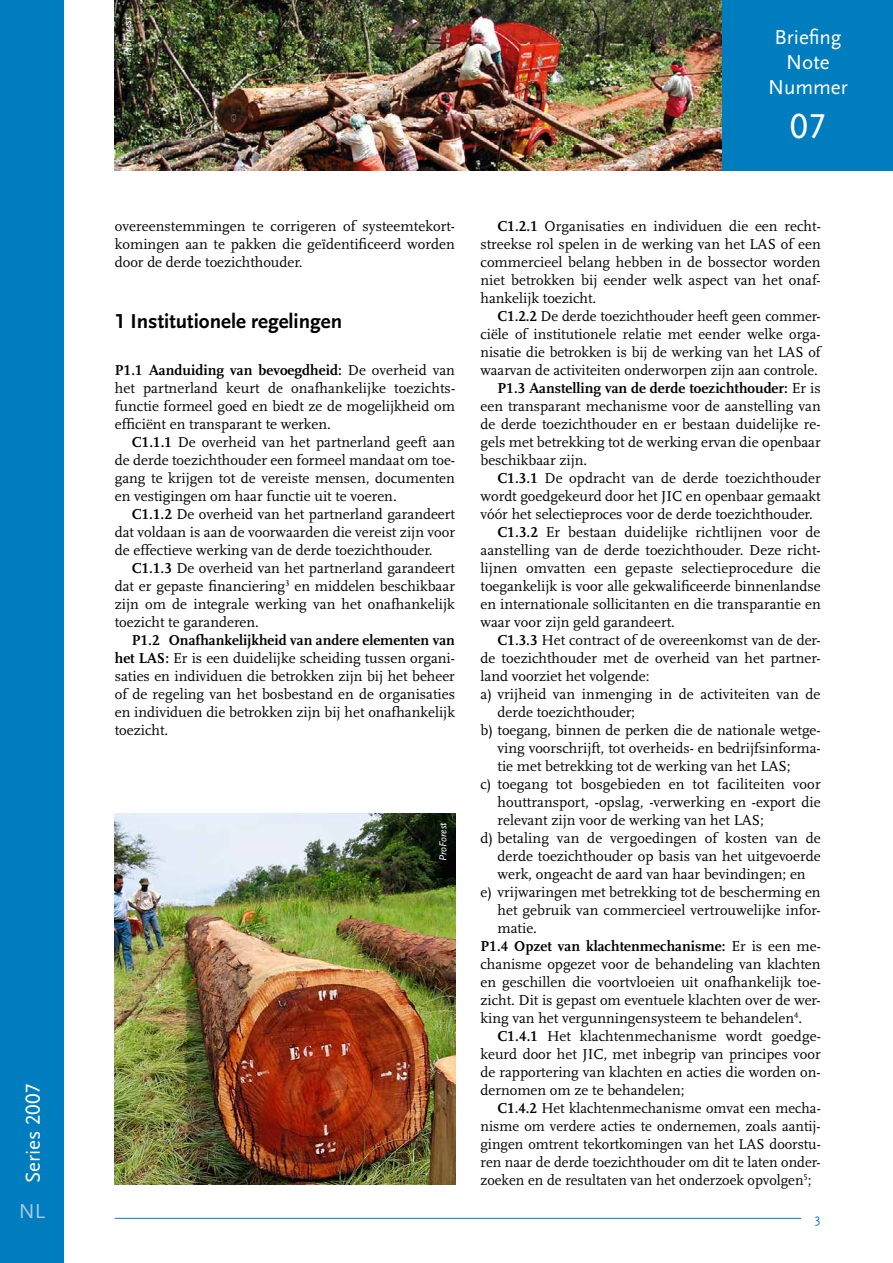
<style>
.page{position:relative;width:893px;height:1263px;background:#fff}
.page>*{position:absolute;margin:0;border:0;box-sizing:border-box;transform-origin:0 0}
.t1{font:36px "Scala Sans LF";color:#fff}
.t2{font:21px/25.2px "Scala Sans LF";color:#fff;text-align:center}
.t3{font:700 21px "Scala Sans LF";color:#000}
.t4{font:21px "Scala Sans LF";color:#a7c8e6}
.t5{font:15px/18px "Scala LF";color:#000;text-align:justify}
.t6{font:700 15px "Scala LF";color:#000}
.t7{font:13.5px "Scala Sans";color:#007dbe}
.t8{font:italic 10.5px "Scala Sans LF";color:#fff}
.s1{font-weight:700}
.s2{font-weight:400}
</style>
<div class="page">
<img style="left:115px;top:0;width:608px;height:170px">
<div style="left:723px;top:0;width:170px;height:170px;background:#007dbe"></div>
<div style="left:0;top:0;width:64px;height:1263px;background:#007dbe"></div>
<hr style="left:115px;top:1218px;width:686px;height:1px;background:#007dbe">
<img style="left:115px;top:814px;width:340px;height:371px">
<h2 class="t2" style="left:21px;top:1183px;width:101px;rotate:-90deg">Series 2007</h2>
<h2 class="t4" style="left:19px;top:1200px;width:28px">NL</h2>
<p class="t8" style="left:122px;top:56px;width:40px;rotate:-90deg">ProForest</p>
<h2 class="t2" style="left:768px;top:25px;width:81px">Briefing<br>Note<br>Nummer</h2>
<h1 class="t1" style="left:790px;top:106px;width:37px">07</h1>
<p class="t5" style="left:115px;top:217px;width:342px">overeenstemmingen te corrigeren of systeemtekort&shy;komingen aan te pakken die geïdentificeerd worden door de derde toezichthouder.</p>
<h2 class="t3" style="left:115px;top:310px;width:229px">1 Institutionele regelingen</h2>
<p class="t5" style="left:115px;top:361px;width:342px"><span class="s1">P1.1 Aanduiding van bevoegdheid:</span> De overheid van het partnerland keurt de onafhankelijke toezichts&shy;functie formeel goed en biedt ze de mogelijkheid om efficiënt en transparant te werken.</p>
<p class="t5" style="left:115px;top:433px;width:342px;text-indent:17px"><span class="s1">C1.1.1</span> De overheid van het partnerland geeft aan de derde toezichthouder een formeel mandaat om toe&shy;gang te krijgen tot de vereiste mensen, documenten en vestigingen om haar functie uit te voeren.</p>
<p class="t5" style="left:115px;top:505px;width:342px;text-indent:17px"><span class="s1">C1.1.2</span> De overheid van het partnerland garandeert dat voldaan is aan de voorwaarden die vereist zijn voor de effectieve werking van de derde toezichthouder.</p>
<p class="t5" style="left:115px;top:559px;width:342px;text-indent:17px"><span class="s1">C1.1.3</span> De overheid van het partnerland garandeert dat er gepaste financiering<sup>3</sup> en middelen beschikbaar zijn om de integrale werking van het onafhankelijk toezicht te garanderen.</p>
<p class="t5" style="left:115px;top:631px;width:342px;text-indent:17px"><span class="s1">P1.2 Onafhankelijkheid van andere elementen van het LAS:</span> Er is een duidelijke scheiding tussen organi&shy;saties en individuen die betrokken zijn bij het beheer of de regeling van het bosbestand en de organisaties en individuen die betrokken zijn bij het onafhankelijk toezicht.</p>
<p class="t8" style="left:437px;top:861px;width:40px;rotate:-90deg">ProForest</p>
<p class="t5" style="left:480px;top:217px;width:342px;text-indent:17px"><span class="s1">C1.2.1</span> Organisaties en individuen die een recht&shy;streekse rol spelen in de werking van het LAS of een commercieel belang hebben in de bossector worden niet betrokken bij eender welk aspect van het onaf&shy;hankelijk toezicht.</p>
<p class="t5" style="left:497px;top:307px;width:325px"><span class="s1">C1.2.2</span> De derde toezichthouder heeft geen commer-</p>
<p class="t5" style="left:480px;top:325px;width:342px">ciële of institutionele relatie met eender welke orga-</p>
<p class="t5" style="left:480px;top:343px;width:342px">nisatie die betrokken is bij de werking van het LAS of</p>
<p class="t5" style="left:480px;top:361px;width:339px">waarvan de activiteiten onderworpen zijn aan controle.</p>
<p class="t6" style="left:497px;top:379px;width:325px">P1.3 Aanstelling van de derde toezichthouder: <span class="s2">Er is</span></p>
<p class="t5" style="left:480px;top:397px;width:342px">een transparant mechanisme voor de aanstelling van</p>
<p class="t5" style="left:480px;top:415px;width:342px">de derde toezichthouder en er bestaan duidelijke re-</p>
<p class="t5" style="left:480px;top:433px;width:342px">gels met betrekking tot de werking ervan die openbaar</p>
<p class="t5" style="left:480px;top:451px;width:108px">beschikbaar zijn.</p>
<p class="t5" style="left:497px;top:469px;width:325px"><span class="s1">C1.3.1</span> De opdracht van de derde toezichthouder</p>
<p class="t5" style="left:480px;top:487px;width:342px">wordt goedgekeurd door het JIC en openbaar gemaakt</p>
<p class="t5" style="left:480px;top:505px;width:334px">vóór het selectieproces voor de derde toezichthouder.</p>
<p class="t5" style="left:497px;top:523px;width:324px"><span class="s1">C1.3.2</span> Er bestaan duidelijke richtlijnen voor de</p>
<p class="t5" style="left:480px;top:541px;width:342px">aanstelling van de derde toezichthouder. Deze richt-</p>
<p class="t5" style="left:480px;top:559px;width:342px">lijnen omvatten een gepaste selectieprocedure die</p>
<p class="t5" style="left:480px;top:577px;width:342px">toegankelijk is voor alle gekwalificeerde binnenlandse</p>
<p class="t5" style="left:480px;top:595px;width:342px">en internationale sollicitanten en die transparantie en</p>
<p class="t5" style="left:480px;top:613px;width:196px">waar voor zijn geld garandeert.</p>
<p class="t5" style="left:497px;top:631px;width:325px"><span class="s1">C1.3.3</span> Het contract of de overeenkomst van de der-</p>
<p class="t5" style="left:480px;top:649px;width:342px">de toezichthouder met de overheid van het partner-</p>
<p class="t5" style="left:480px;top:667px;width:170px">land voorziet het volgende:</p>
<p class="t5" style="left:480px;top:685px;width:341px">a) vrijheid van inmenging in de activiteiten van de</p>
<p class="t5" style="left:497px;top:703px;width:139px">derde toezichthouder;</p>
<p class="t5" style="left:480px;top:721px;width:342px">b) toegang, binnen de perken die de nationale wetge-</p>
<p class="t5" style="left:497px;top:739px;width:325px">ving voorschrijft, tot overheids- en bedrijfsinforma-</p>
<p class="t5" style="left:497px;top:757px;width:295px">tie met betrekking tot de werking van het LAS;</p>
<p class="t5" style="left:480px;top:775px;width:342px">c) toegang tot bosgebieden en tot faciliteiten voor</p>
<p class="t5" style="left:497px;top:793px;width:325px">houttransport, -opslag, -verwerking en -export die</p>
<p class="t5" style="left:497px;top:811px;width:268px">relevant zijn voor de werking van het LAS;</p>
<p class="t5" style="left:480px;top:829px;width:342px">d) betaling van de vergoedingen of kosten van de</p>
<p class="t5" style="left:497px;top:847px;width:325px">derde toezichthouder op basis van het uitgevoerde</p>
<p class="t5" style="left:497px;top:865px;width:310px">werk, ongeacht de aard van haar bevindingen; en</p>
<p class="t5" style="left:480px;top:883px;width:342px">e) vrijwaringen met betrekking tot de bescherming en</p>
<p class="t5" style="left:497px;top:901px;width:325px">het gebruik van commercieel vertrouwelijke infor-</p>
<p class="t5" style="left:497px;top:919px;width:41px">matie.</p>
<p class="t6" style="left:480px;top:937px;width:342px">P1.4 Opzet van klachtenmechanisme: <span class="s2">Er is een me-</span></p>
<p class="t5" style="left:480px;top:955px;width:342px">chanisme opgezet voor de behandeling van klachten</p>
<p class="t5" style="left:480px;top:973px;width:342px">en geschillen die voortvloeien uit onafhankelijk toe-</p>
<p class="t5" style="left:480px;top:991px;width:342px">zicht. Dit is gepast om eventuele klachten over de wer-</p>
<p class="t5" style="left:480px;top:1009px;width:323px">king van het vergunningensysteem te behandelen<sup>4</sup>.</p>
<p class="t5" style="left:497px;top:1027px;width:325px"><span class="s1">C1.4.1</span> Het klachtenmechanisme wordt goedge-</p>
<p class="t5" style="left:480px;top:1045px;width:342px">keurd door het JIC, met inbegrip van principes voor</p>
<p class="t5" style="left:480px;top:1063px;width:342px">de rapportering van klachten en acties die worden on-</p>
<p class="t5" style="left:480px;top:1081px;width:206px">dernomen om ze te behandelen;</p>
<p class="t5" style="left:497px;top:1099px;width:325px"><span class="s1">C1.4.2</span> Het klachtenmechanisme omvat een mecha-</p>
<p class="t5" style="left:480px;top:1117px;width:342px">nisme om verdere acties te ondernemen, zoals aantij-</p>
<p class="t5" style="left:480px;top:1135px;width:342px">gingen omtrent tekortkomingen van het LAS doorstu-</p>
<p class="t5" style="left:480px;top:1153px;width:342px">ren naar de derde toezichthouder om dit te laten onder-</p>
<p class="t5" style="left:480px;top:1171px;width:333px">zoeken en de resultaten van het onderzoek opvolgen<sup>5</sup>;</p>
<p class="t7" style="left:815px;top:1211px;width:7px">3</p>
</div>
